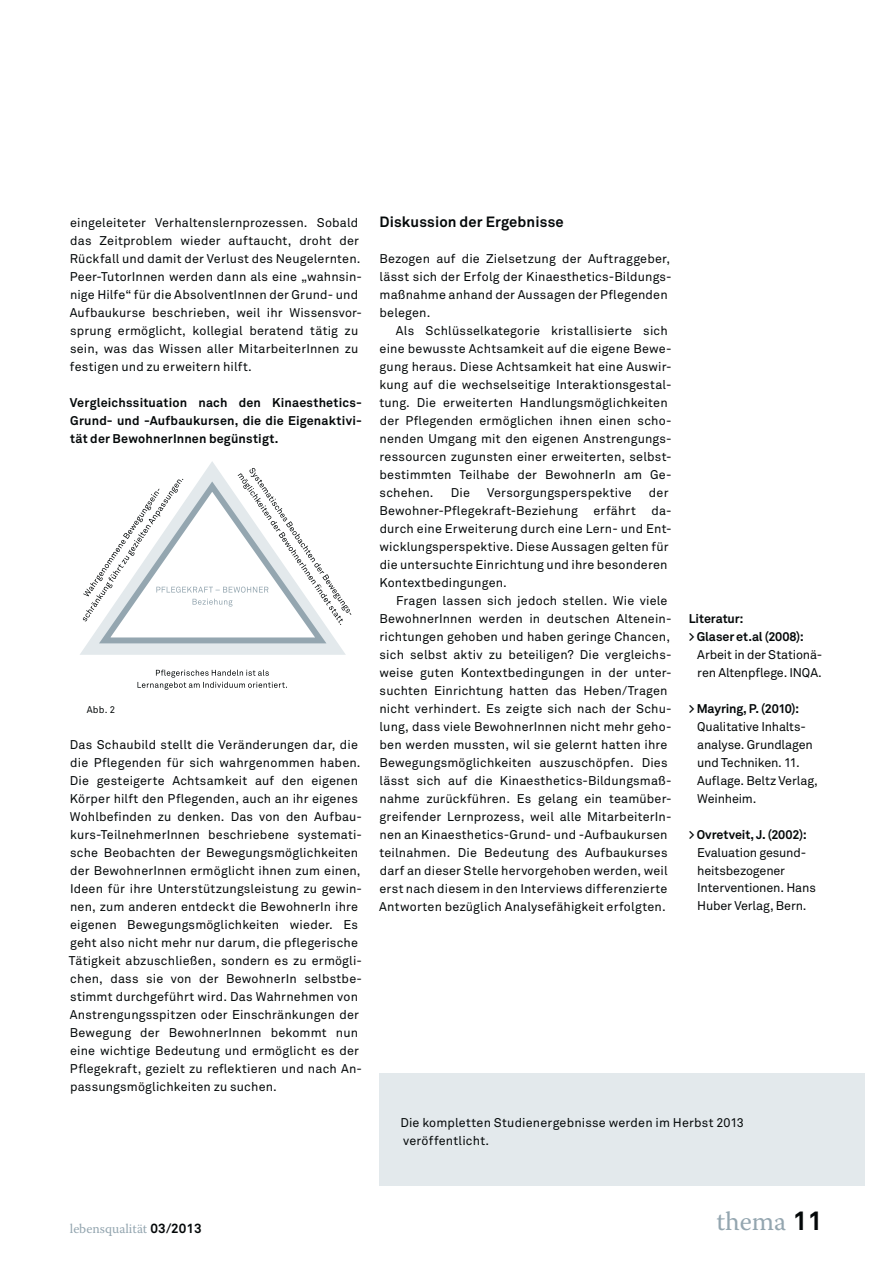
<style>
.page{position:relative;width:893px;height:1263px;background:#fff}
.page>*{position:absolute;margin:0;border:0;box-sizing:border-box;transform-origin:0 0}
.t1{font:26.55px "Warnock Pro";color:#94a6b0}
.t2{font:700 14.7px "Akkurat";letter-spacing:.01em;color:#040809}
.t3{font:13.35px "Warnock Pro";color:#94a6b0}
.t4{font:12.6px/18px "Akkurat";letter-spacing:.015em;color:#040809}
.t5{font:12.6px/18px "Akkurat";letter-spacing:-.01em;color:#040809}
.t6{font:700 12.6px/18px "Akkurat";letter-spacing:.01em;color:#040809;text-align:justify}
.t7{font:700 12.6px/18px "Akkurat";letter-spacing:-.01em;color:#040809}
.t8{font:700 12.6px "Akkurat";letter-spacing:-.015em;color:#040809}
.t9{font:9.6px "Akkurat";color:#040809}
.s1{font-family:"Akkurat";font-weight:700;color:#040809}
</style>
<div class="page">
<svg style="left:80px;top:461px;width:266px;height:194px"></svg>
<svg style="left:137px;top:670px;width:150px;height:20px"></svg>
<svg style="left:83px;top:468px;width:268px;height:181px"></svg>
<div style="left:379px;top:1073px;width:485px;height:112px;background:#e3e9ec"></div>
<p class="t4" style="left:70px;top:215px;width:294px">eingeleiteter Verhaltenslernprozessen. Sobald das Zeitproblem wieder auftaucht, droht der Rückfall und damit der Verlust des Neugelernten.<br>Peer-TutorInnen werden dann als eine „wahnsin&shy;nige Hilfe“ für die AbsolventInnen der Grund- und Aufbaukurse beschrieben, weil ihr Wissensvor&shy;sprung ermöglicht, kollegial beratend tätig zu sein, was das Wissen aller MitarbeiterInnen zu festigen und zu erweitern hilft.</p>
<p class="t6" style="left:70px;top:394px;width:294px">Vergleichssituation nach den Kinaesthetics-Grund- und -Aufbaukursen, die die Eigenaktivi&shy;tät der BewohnerInnen begünstigt.</p>
<p class="t9" style="left:87px;top:706px;width:30px">Abb. 2</p>
<p class="t4" style="left:69px;top:737px;width:295px">Das Schaubild stellt die Veränderungen dar, die die Pflegenden für sich wahrgenommen haben.<br>Die gesteigerte Achtsamkeit auf den eigenen Körper hilft den Pflegenden, auch an ihr eigenes Wohlbefinden zu denken. Das von den Aufbau&shy;kurs-TeilnehmerInnen beschriebene systemati&shy;sche Beobachten der Bewegungsmöglichkeiten der BewohnerInnen ermöglicht ihnen zum einen, Ideen für ihre Unterstützungsleistung zu gewin&shy;nen, zum anderen entdeckt die BewohnerIn ihre eigenen Bewegungsmöglichkeiten wieder. Es geht also nicht mehr nur darum, die pflegerische Tätigkeit abzuschließen, sondern es zu ermögli&shy;chen, dass sie von der BewohnerIn selbstbe&shy;stimmt durchgeführt wird. Das Wahrnehmen von Anstrengungsspitzen oder Einschränkungen der Bewegung der BewohnerInnen bekommt nun eine wichtige Bedeutung und ermöglicht es der Pflegekraft, gezielt zu reflektieren und nach An&shy;passungsmöglichkeiten zu suchen.</p>
<p class="t2" style="left:379px;top:216px;width:186px">Diskussion der Ergebnisse</p>
<p class="t4" style="left:379px;top:251px;width:294px">Bezogen auf die Zielsetzung der Auftraggeber, lässt sich der Erfolg der Kinaesthetics-Bildungs&shy;maßnahme anhand der Aussagen der Pflegenden belegen.</p>
<p class="t4" style="left:379px;top:323px;width:294px;text-indent:17px">Als Schlüsselkategorie kristallisierte sich eine bewusste Achtsamkeit auf die eigene Bewe&shy;gung heraus. Diese Achtsamkeit hat eine Auswir&shy;kung auf die wechselseitige Interaktionsgestal&shy;tung. Die erweiterten Handlungsmöglichkeiten der Pflegenden ermöglichen ihnen einen scho&shy;nenden Umgang mit den eigenen Anstrengungs&shy;ressourcen zugunsten einer erweiterten, selbst&shy;bestimmten Teilhabe der BewohnerIn am Ge&shy;schehen.</p>
<p class="t4" style="left:379px;top:485px;width:294px;text-indent:269px">der Bewohner-Pflegekraft-Beziehung erfährt da&shy;durch eine Erweiterung durch eine Lern- und Ent&shy;wicklungsperspektive. Diese Aussagen gelten für die untersuchte Einrichtung und ihre besonderen Kontextbedingungen.</p>
<p class="t4" style="left:379px;top:593px;width:294px;text-indent:17px">Fragen lassen sich jedoch stellen. Wie viele BewohnerInnen werden in deutschen Altenein&shy;richtungen gehoben und haben geringe Chancen, sich selbst aktiv zu beteiligen? Die vergleichs&shy;weise guten Kontextbedingungen in der unter&shy;suchten Einrichtung hatten das Heben/Tragen nicht verhindert. Es zeigte sich nach der Schu&shy;lung, dass viele BewohnerInnen nicht mehr geho&shy;ben werden mussten, wil sie gelernt hatten ihre Bewegungsmöglichkeiten auszuschöpfen. Dies lässt sich auf die Kinaesthetics-Bildungsmaß&shy;nahme zurückführen. Es gelang ein teamüber&shy;greifender Lernprozess, weil alle MitarbeiterIn&shy;nen an Kinaesthetics-Grund- und -Aufbaukursen teilnahmen. Die Bedeutung des Aufbaukurses darf an dieser Stelle hervorgehoben werden, weil erst nach diesem in den Interviews differ enzierte Antworten bezüglich Analysefähigkeit erfolgten.</p>
<p class="t4" style="left:451px;top:485px;width:21px">Die</p>
<p class="t4" style="left:487px;top:485px;width:146px">Versorgungsperspektive</p>
<p class="t7" style="left:689px;top:610px;width:116px">Literatur:<br>&gt; Glaser et.al (2008):</p>
<p class="t5" style="left:697px;top:646px;width:127px">Arbeit in der Stationä&shy;ren Altenpflege. INQA.</p>
<p class="t8" style="left:689px;top:703px;width:112px">&gt; Mayring, P. (2010):</p>
<p class="t5" style="left:697px;top:718px;width:122px">Qualitative Inhalts&shy;analyse. Grundlagen und Techniken. 11.<br>Auflage. Beltz Verlag,<br>Weinheim.</p>
<p class="t6" style="left:689px;top:826px;width:119px">&gt; Ovretveit, J. (2002):</p>
<p class="t5" style="left:697px;top:844px;width:120px">Evaluation gesund&shy;heitsbezogener<br>Interventionen. Hans<br>Huber Verlag, Bern.</p>
<p class="t4" style="left:400px;top:1114px;width:345px">Die kompletten Studienergebnisse werden im Herbst 2013 veröffentlicht.</p>
<p class="t3" style="left:70px;top:1223px;width:133px">lebensqualität <span class="s1">03/2013</span></p>
<h1 class="t1" style="left:716px;top:1211px;width:108px">thema <span class="s1">11</span></h1>
</div>
